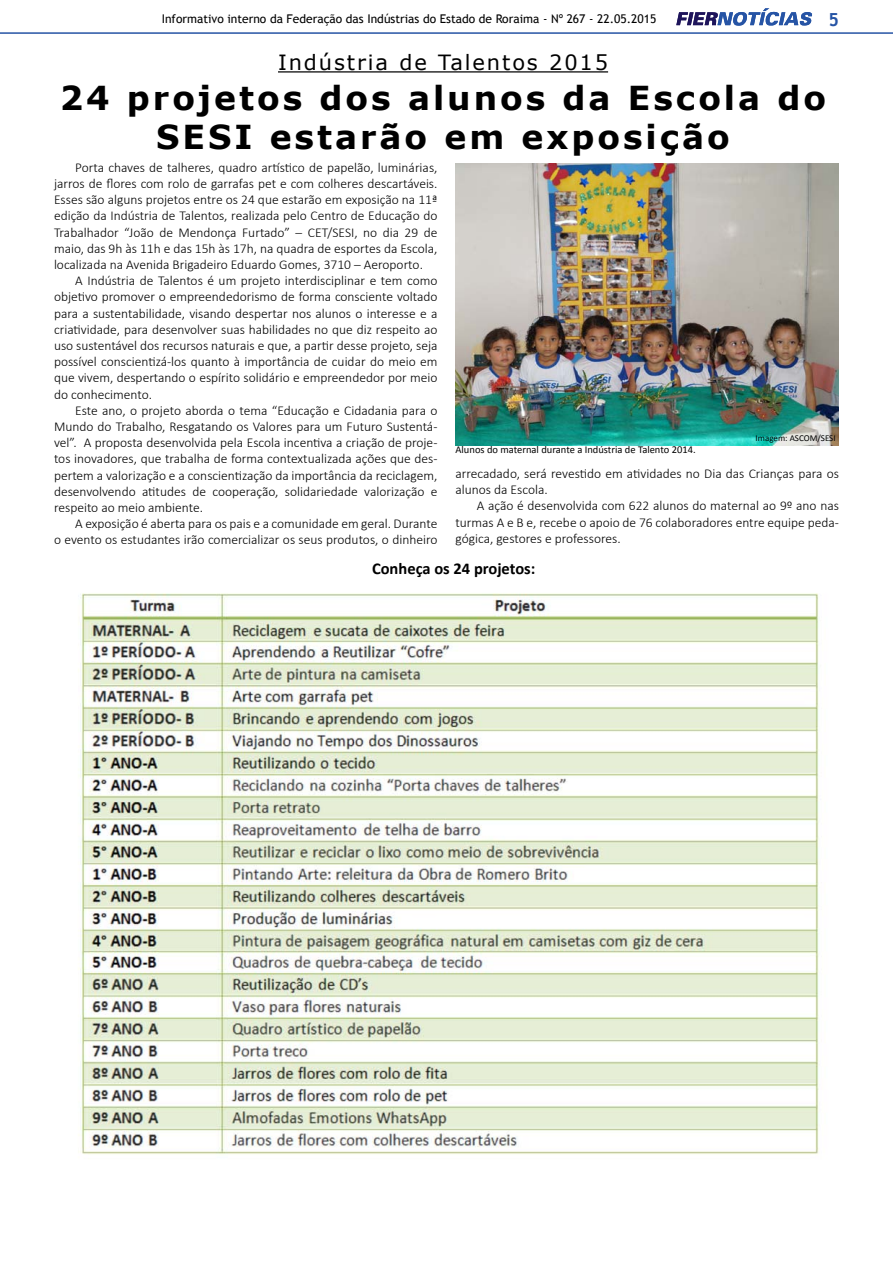
<style>
.page{position:relative;width:893px;height:1263px;background:#fff}
.page>*{position:absolute;margin:0;border:0;box-sizing:border-box;transform-origin:0 0}
.t1{font:700 33px/39.6px "Verdana";letter-spacing:.09em;color:#000;text-align:center}
.t2{font:21px "Verdana";letter-spacing:.09em;color:#000}
.t3{font:700 18px "Trebuchet MS";color:#2654a5}
.t4{font:700 16.5px "Calibri";color:#000}
.t5{font:300 13.5px/16.2px "Calibri";color:#000;text-align:justify}
.t6{font:12px "Trebuchet MS";color:#000}
.t7{font:10.5px "Calibri";color:#000}
.t8{font:9px "Calibri";color:#000}
</style>
<div class="page">
<svg style="left:676px;top:8px;width:136px;height:18px"></svg>
<hr style="left:0;top:32px;width:893px;height:2px;background:#2654a5">
<img style="left:80px;top:593px;width:739px;height:562px">
<hr style="left:278px;top:71px;width:330px;height:2px;background:#000">
<img style="left:455px;top:164px;width:384px;height:281px">
<p class="t6" style="left:162px;top:11px;width:496px">Informativo interno da Federação das Indústrias do Estado de Roraima - Nº 267 - 22.05.2015</p>
<h3 class="t3" style="left:828px;top:8px;width:12px">5</h3>
<h2 class="t2" style="left:278px;top:48px;width:332px">Indústria de Talentos 2015</h2>
<h1 class="t1" style="left:60px;top:77px;width:768px">24 projetos dos alunos da Escola do<br>SESI estarão em exposição</h1>
<p class="t5" style="left:54px;top:159px;width:385px;text-indent:21px">Porta chaves de talheres, quadro artístico de papelão, luminárias, jarros de flores com rolo de garrafas pet e com colheres descartáveis.<br>Esses são alguns projetos entre os 24 que estarão em exposição na 11ª edição da Indústria de Talentos, realizada pelo Centro de Educação do Trabalhador “João de Mendonça Furtado” – CET/SESI, no dia 29 de maio, das 9h às 11h e das 15h às 17h, na quadra de esportes da Escola, localizada na Avenida Brigadeiro Eduardo Gomes, 3710 – Aeroporto.</p>
<p class="t5" style="left:54px;top:272px;width:385px;text-indent:21px">A Indústria de Talentos é um projeto interdisciplinar e tem como objetivo promover o empreendedorismo de forma consciente voltado para a sustentabilidade, visando despertar nos alunos o interesse e a criatividade, para desenvolver suas habilidades no que diz respeito ao uso sustentável dos recursos naturais e que, a partir desse projeto, seja possível conscientizá-los quanto à importância de cuidar do meio em que vivem, despertando o espírito solidário e empreendedor por meio do conhecimento.</p>
<p class="t5" style="left:54px;top:402px;width:385px;text-indent:21px">Este ano, o projeto aborda o tema “Educação e Cidadania para o Mundo do Trabalho, Resgatando os Valores para um Futuro Sustentá&shy;vel”. A proposta desenvolvida pela Escola incentiva a criação de proje&shy;tos inovadores, que trabalha de forma contextualizada ações que des&shy;pertem a valorização e a conscientização da importância da reciclagem, desenvolvendo atitudes de cooperação, solidariedade valorização e respeito ao meio ambiente.</p>
<p class="t5" style="left:54px;top:515px;width:385px;text-align:right">A exposição é aberta para os pais e a comunidade em geral. Durante<br>o evento os estudantes irão comercializar os seus produtos, o dinheiro</p>
<p class="t8" style="left:756px;top:433px;width:82px">Imagem: ASCOM/SESI</p>
<p class="t7" style="left:455px;top:443px;width:242px">Alunos do maternal durante a Indústria de Talento 2014.</p>
<p class="t5" style="left:455px;top:465px;width:385px">arrecadado, será revestido em atividades no Dia das Crianças para os alunos da Escola.</p>
<p class="t5" style="left:455px;top:498px;width:385px;text-indent:21px">A ação é desenvolvida com 622 alunos do maternal ao 9º ano nas turmas A e B e, recebe o apoio de 76 colaboradores entre equipe peda&shy;gógica, gestores e professores.</p>
<p class="t4" style="left:372px;top:558px;width:165px">Conheça os 24 projetos:</p>
</div>
